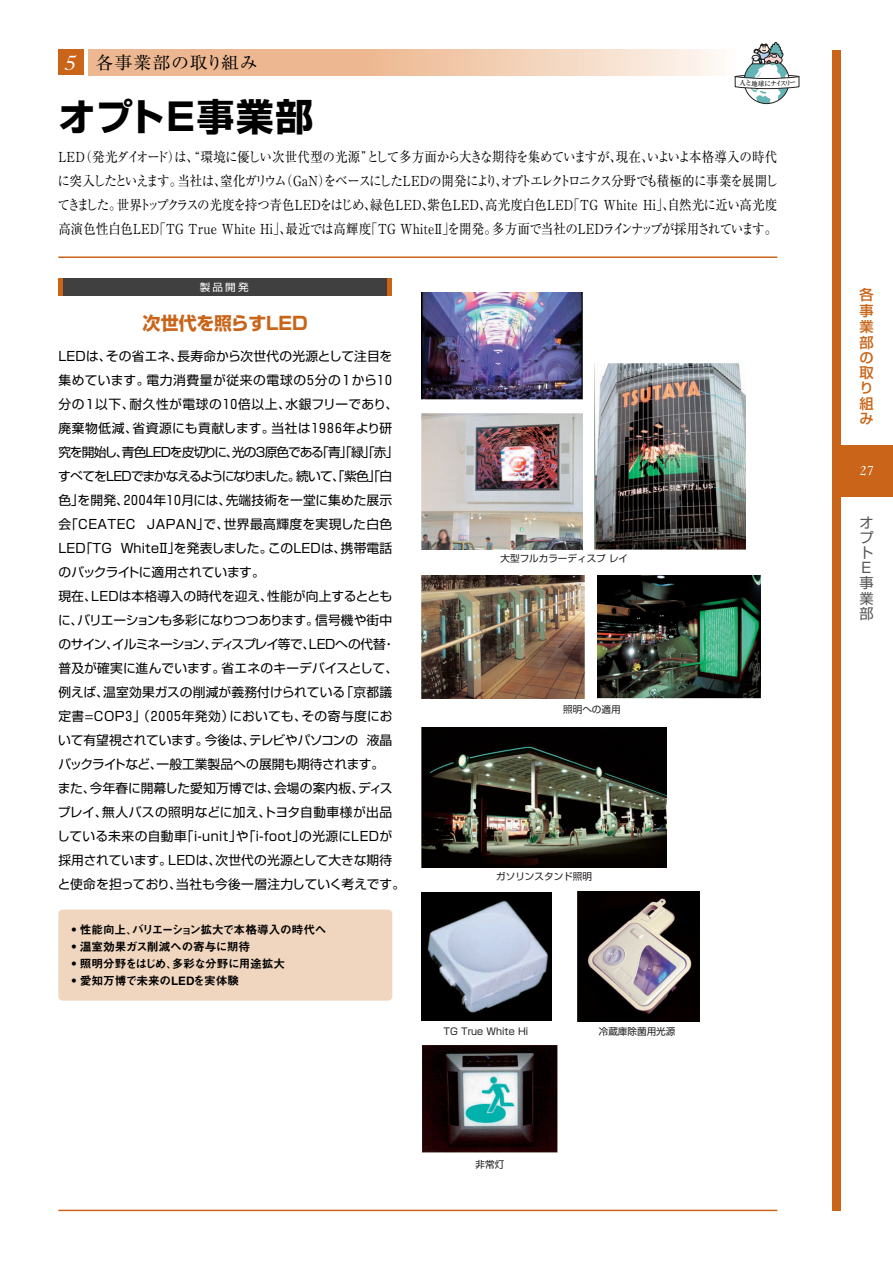
<style>
.page{position:relative;width:893px;height:1263px;background:#fff}
.page>*{position:absolute;margin:0;border:0;box-sizing:border-box;transform-origin:0 0}
.t1{font:700 37.5px "Shin Go";letter-spacing:.05em;color:#000}
.t2{font:700 18px "Shin Go";letter-spacing:-.005em;color:#c96419}
.t3{font:17.1px "Ryumin";letter-spacing:.03em;color:#000;scale:1.05 1}
.t4{font:500 14.25px/15.5px "Shin Go";color:#c96419;text-align:justify}
.t5{font:14.25px/15.1px "Shin Go";color:#58595b;text-align:justify}
.t6{font:13.8px/24px "Ryumin";letter-spacing:-.03em;color:#000;text-align:justify;scale:.91 1}
.t7{font:13.5px "Caslon Five Forty";color:#fff}
.t8{font:12.75px/24px "Shin Go";color:#000}
.t9{font:11.7px/17px "Midashi Go MB31";letter-spacing:-.015em;color:#000}
.t10{font:10.05px "Shin Go";color:#fff;scale:1.05 1}
.t11{font:9.6px "Shin Go";color:#231f20}
.t12{font:700 6.6px "Ryumin";color:#231f20}
.s1{font-family:"Caslon Five Forty";font-style:italic;font-size:21.3px;color:#fff}
.s2{font-family:"Shin Go";font-weight:900}
</style>
<div class="page">
<svg style="left:88px;top:50px;width:631px;height:25px;background:#f1c9ab"></svg>
<div style="left:58px;top:50px;width:26px;height:25px;background:#c96419"></div>
<div style="left:836px;top:445px;width:56px;height:51px;background:#c96419"></div>
<div style="left:832px;top:50px;width:9px;height:1160px;background:#c96419"></div>
<hr style="left:58px;top:256px;width:719px;height:2px;background:#c96419">
<hr style="left:58px;top:1210px;width:719px;height:1px;background:#c96419">
<div style="left:58px;top:278px;width:334px;height:17px;background:#c96419"></div>
<div style="left:63px;top:278px;width:324px;height:17px;background:#404041"></div>
<div style="left:58px;top:910px;width:334px;height:91px;background:#f0d6bf;border-radius:4px"></div>
<img style="left:422px;top:1046px;width:135px;height:107px">
<img style="left:594px;top:364px;width:151px;height:185px">
<img style="left:421px;top:414px;width:161px;height:135px">
<img style="left:421px;top:292px;width:161px;height:108px">
<img style="left:422px;top:727px;width:244px;height:141px">
<img style="left:421px;top:575px;width:163px;height:123px">
<img style="left:597px;top:575px;width:163px;height:123px">
<img style="left:421px;top:892px;width:131px;height:128px">
<img style="left:577px;top:892px;width:122px;height:129px">
<svg style="left:735px;top:42px;width:64px;height:62px"></svg>
<h3 class="t3" style="left:65px;top:56px;width:185px"><span class="s1">5</span> 各事業部の取り組み</h3>
<h1 class="t1" style="left:58px;top:103px;width:256px">オプトE事業部</h1>
<p class="t12" style="left:764px;top:82px;width:8px">に</p>
<p class="t6" style="left:57px;top:147px;width:793px">LED（発光ダイオード）は、“環境に優しい次世代型の光源”として多方面から大きな期待を集めていますが、現在、いよいよ本格導入の時代に突入したといえます。当社は、窒化ガリウム（GaN）をベースにしたLEDの開発により、オプトエレクトロニクス分野でも積極的に事業を展開してきました。世界トップクラスの光度を持つ青色LEDをはじめ、緑色LED、紫色LED、高光度白色LED｢TG White Hi｣、自然光に近い高光度高演色性白色LED｢TG True White Hi｣、最近では高輝度｢TG WhiteⅡ｣を開発。多方面で当社のLEDラインナップが採用されています。</p>
<p class="t10" style="left:200px;top:283px;width:48px">製品開発</p>
<h2 class="t2" style="left:143px;top:316px;width:167px">次世代を照らすLED</h2>
<p class="t8" style="left:57px;top:345px;width:349px">LEDは、その省エネ、長寿命から次世代の光源として注目を集めています。電力消費量が従来の電球の５分の1から１０分の1以下、耐久性が電球の１０倍以上、水銀フリーであり、廃棄物低減、省資源にも貢献します。当社は１９８６年より研究を開始し、青色LEDを皮切りに、光の3原色である｢青｣｢緑｣｢赤｣すべてをLEDでまかなえるようになりました。続いて、｢紫色｣｢白色｣を開発、２００４年１０月には、先端技術を一堂に集めた展示会｢CEATEC JAPAN｣で、世界最高輝度を実現した白色LED｢TG WhiteⅡ｣を発表しました。このLEDは、携帯電話のバックライトに適用されています。<br>現在、LEDは本格導入の時代を迎え、性能が向上するとともに、バリエーションも多彩になりつつあります。信号機や街中のサイン、イルミネーション、ディスプレイ等で、LEDへの代替・普及が確実に進んでいます。省エネのキーデバイスとして、例えば、温室効果ガスの削減が義務付けられている「京都議定書=COP３」（２００５年発効）においても、その寄与度において有望視されています。今後は、テレビやパソコンの 液晶バックライトなど、一般工業製品への展開も期待されます。<br>また、今年春に開幕した愛知万博では、会場の案内板、ディスプレイ、無人バスの照明などに加え、トヨタ自動車様が出品している未来の自動車｢i-unit｣や｢i-foot｣の光源にLEDが採用されています。LEDは、次世代の光源として大きな期待と使命を担っており、当社も今後一層注力していく考えです。</p>
<p class="t9" style="left:68px;top:923px;width:260px"><span class="s2">・</span>性能向上、バリエーション拡大で本格導入の時代へ<span class="s2">・</span>温室効果ガス削減への寄与に期待<br><span class="s2">・</span>照明分野をはじめ、多彩な分野に用途拡大<br><span class="s2">・</span>愛知万博で未来のLEDを実体験</p>
<p class="t11" style="left:500px;top:555px;width:129px">大型フルカラーディスプ レイ</p>
<p class="t11" style="left:563px;top:706px;width:59px">照明への適用</p>
<p class="t11" style="left:496px;top:873px;width:97px">ガソリンスタンド照明</p>
<p class="t11" style="left:443px;top:1028px;width:86px">TG True White Hi</p>
<p class="t11" style="left:599px;top:1028px;width:78px">冷蔵庫除菌用光源</p>
<p class="t11" style="left:475px;top:1161px;width:30px">非常灯</p>
<p class="t4" style="left:859px;top:289px;width:16px">各事業部の取り組み</p>
<p class="t7" style="left:859px;top:466px;width:16px">27</p>
<p class="t5" style="left:859px;top:517px;width:16px">オプトＥ事業部</p>
</div>
